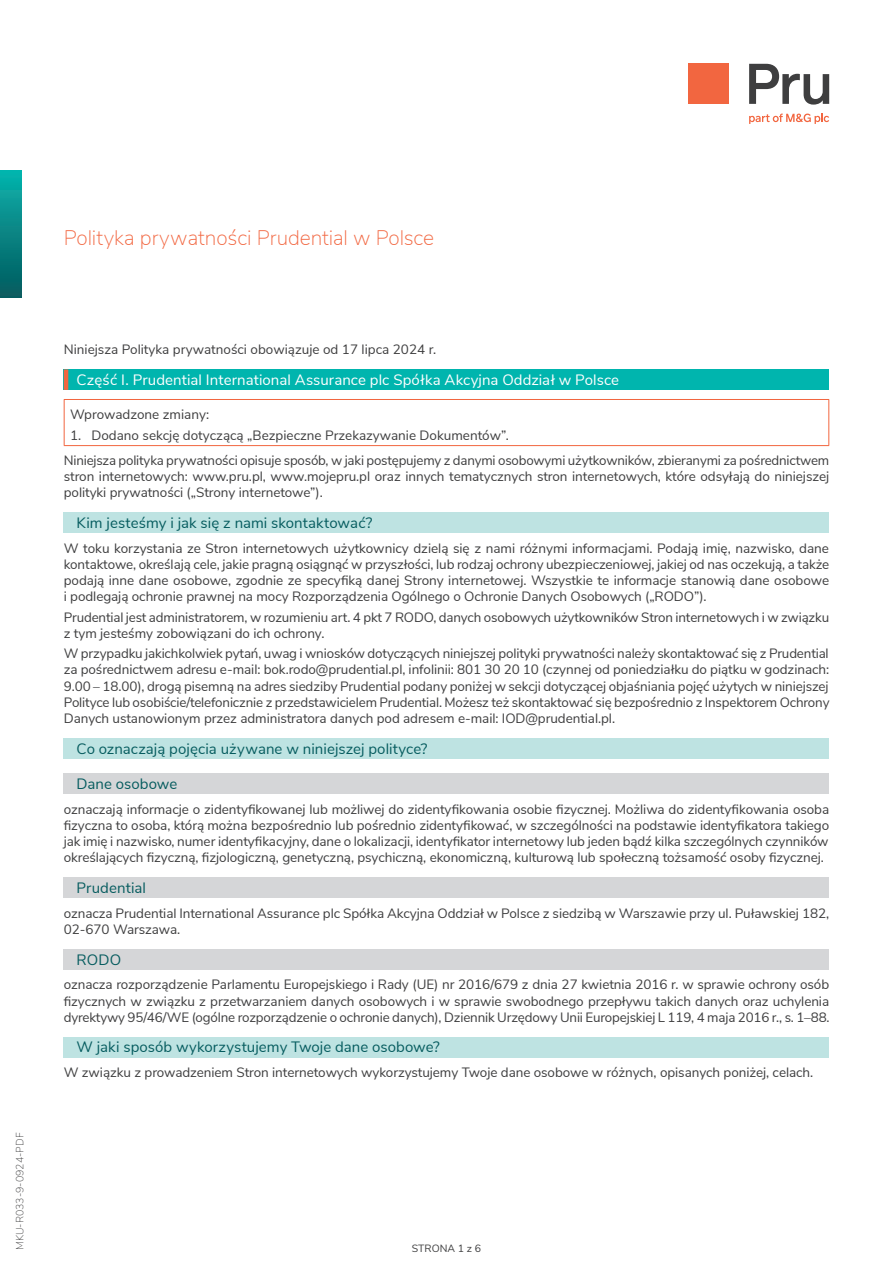
<style>
.page{position:relative;width:893px;height:1263px;background:#fff}
.page>*{position:absolute;margin:0;border:0;box-sizing:border-box;transform-origin:0 0}
.t1{font:200 21px "Nunito Sans";letter-spacing:-.005em;color:#f26640}
.t2{font:15px "Nunito Sans";letter-spacing:.005em;color:#065c5f}
.t3{font:15px "Nunito Sans";letter-spacing:.005em;color:#fff}
.t4{font:13.5px/16.2px "Nunito Sans";letter-spacing:-.005em;color:#3e3e3f}
.t5{font:200 10.5px "Nunito Sans";color:#3e3e3f}
.t6{font:10.5px "Nunito Sans";color:#3e3e3f}
</style>
<div class="page">
<div style="left:64px;top:369px;width:765px;height:21px;background:#00b5ae"></div>
<hr style="left:64px;top:369px;width:4px;height:21px;background:#f26640">
<div style="left:64px;top:513px;width:765px;height:20px;background:#bee3e2"></div>
<div style="left:64px;top:739px;width:765px;height:20px;background:#bee3e2"></div>
<div style="left:64px;top:774px;width:765px;height:20px;background:#d5d6d8"></div>
<div style="left:64px;top:878px;width:765px;height:20px;background:#d5d6d8"></div>
<div style="left:64px;top:949px;width:765px;height:21px;background:#d5d6d8"></div>
<div style="left:64px;top:1037px;width:765px;height:21px;background:#bee3e2"></div>
<hr style="left:64px;top:399px;width:765px;height:1px;background:#f26640">
<hr style="left:64px;top:400px;width:1px;height:45px;background:#f26640">
<hr style="left:828px;top:400px;width:1px;height:45px;background:#f26640">
<hr style="left:64px;top:445px;width:765px;height:1px;background:#f26640">
<div style="left:0;top:170px;width:21px;height:128px;background:linear-gradient(to bottom,#09b3ad,#05595d)"></div>
<svg style="left:749px;top:64px;width:80px;height:41px"></svg>
<div style="left:689px;top:64px;width:40px;height:40px;background:#f26640"></div>
<svg style="left:749px;top:114px;width:80px;height:10px"></svg>
<p class="t5" style="left:12px;top:1250px;width:119px;rotate:-90deg">MKU-R033-9-0924-PDF</p>
<h1 class="t1" style="left:64px;top:222px;width:372px">Polityka prywatności Prudential w Polsce</h1>
<p class="t4" style="left:64px;top:340px;width:374px">Niniejsza Polityka prywatności obowiązuje od 17 lipca 2024 r.</p>
<p class="t3" style="left:77px;top:368px;width:544px">Część I. Prudential International Assurance plc Spółka Akcyjna Oddział w Polsce</p>
<p class="t4" style="left:70px;top:405px;width:140px">Wprowadzone zmiany:</p>
<p class="t4" style="left:64px;top:421px;width:767px;line-height:25px;text-indent:6px">1. Dodano sekcję dotyczącą „Bezpieczne Przekazywanie Dokumentów”.<br>Niniejsza polityka prywatności opisuje sposób, w jaki postępujemy z danymi osobowymi użytkowników, zbieranymi za pośrednictwem</p>
<p class="t4" style="left:64px;top:467px;width:767px">stron internetowych: www.pru.pl, www.mojepru.pl oraz innych tematycznych stron internetowych, które odsyłają do niniejszej polityki prywatności („Strony internetowe”).</p>
<p class="t2" style="left:77px;top:512px;width:297px">Kim jesteśmy i jak się z nami skontaktować?</p>
<p class="t4" style="left:64px;top:539px;width:767px;text-align:justify">W toku korzystania ze Stron internetowych użytkownicy dzielą się z nami różnymi informacjami. Podają imię, nazwisko, dane kontaktowe, określają cele, jakie pragną osiągnąć w przyszłości, lub rodzaj ochrony ubezpieczeniowej, jakiej od nas oczekują, a także podają inne dane osobowe, zgodnie ze specyfiką danej Strony internetowej. Wszystkie te informacje stanowią dane osobowe i podlegają ochronie prawnej na mocy Rozporządzenia Ogólnego o Ochronie Danych Osobowych („RODO”).</p>
<p class="t4" style="left:64px;top:608px;width:767px">Prudential jest administratorem, w rozumieniu art. 4 pkt 7 RODO, danych osobowych użytkowników Stron internetowych i w związku z tym jesteśmy zobowiązani do ich ochrony.</p>
<p class="t4" style="left:64px;top:645px;width:767px;text-align:justify">W przypadku jakichkolwiek pytań, uwag i wniosków dotyczących niniejszej polityki prywatności należy skontaktować się z Prudential za pośrednictwem adresu e-mail: bok.rodo@prudential.pl, infolinii: 801 30 20 10 (czynnej od poniedziałku do piątku w godzinach:<br>9.00 – 18.00), drogą pisemną na adres siedziby Prudential podany poniżej w sekcji dotyczącej objaśniania pojęć użytych w niniejszej Polityce lub osobiście/telefonicznie z przedstawicielem Prudential. Możesz też skontaktować się bezpośrednio z Inspektorem Ochrony Danych ustanowionym przez administratora danych pod adresem e-mail: IOD@prudential.pl.</p>
<p class="t2" style="left:77px;top:738px;width:352px">Co oznaczają pojęcia używane w niniejszej polityce?</p>
<p class="t2" style="left:77px;top:773px;width:102px">Dane osobowe</p>
<p class="t4" style="left:64px;top:800px;width:767px;text-align:justify">oznaczają informacje o zidentyfikowanej lub możliwej do zidentyfikowania osobie fizycznej. Możliwa do zidentyfikowania osoba fizyczna to osoba, którą można bezpośrednio lub pośrednio zidentyfikować, w szczególności na podstawie identyfikatora takiego jak imię i nazwisko, numer identyfikacyjny, dane o lokalizacji, identyfikator internetowy lub jeden bądź kilka szczególnych czynników określających fizyczną, fizjologiczną, genetyczną, psychiczną, ekonomiczną, kulturową lub społeczną tożsamość osoby fizycznej.</p>
<p class="t2" style="left:77px;top:877px;width:71px">Prudential</p>
<p class="t4" style="left:64px;top:904px;width:767px">oznacza Prudential International Assurance plc Spółka Akcyjna Oddział w Polsce z siedzibą w Warszawie przy ul. Puławskiej 182,<br>02-670 Warszawa.</p>
<p class="t2" style="left:77px;top:948px;width:46px">RODO</p>
<p class="t4" style="left:64px;top:976px;width:767px;text-align:justify">oznacza rozporządzenie Parlamentu Europejskiego i Rady (UE) nr 2016/679 z dnia 27 kwietnia 2016 r. w sprawie ochrony osób fizycznych w związku z przetwarzaniem danych osobowych i w sprawie swobodnego przepływu takich danych oraz uchylenia dyrektywy 95/46/WE (ogólne rozporządzenie o ochronie danych), Dziennik Urzędowy Unii Europejskiej L 119, 4 maja 2016 r., s. 1–88.</p>
<p class="t2" style="left:77px;top:1036px;width:365px">W jaki sposób wykorzystujemy Twoje dane osobowe?</p>
<p class="t4" style="left:64px;top:1063px;width:751px">W związku z prowadzeniem Stron internetowych wykorzystujemy Twoje dane osobowe w różnych, opisanych poniżej, celach.</p>
<p class="t6" style="left:412px;top:1241px;width:71px">STRONA 1 z 6</p>
</div>
